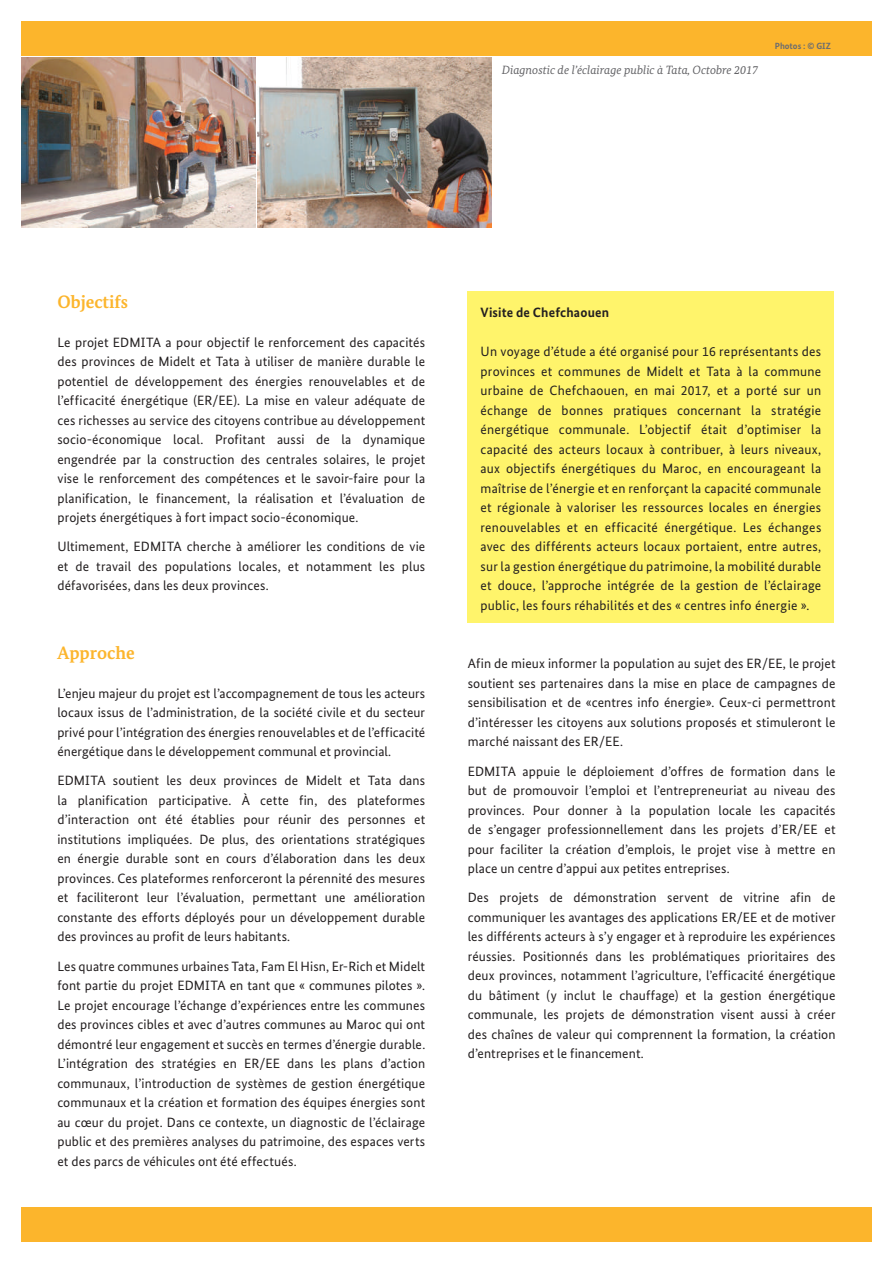
<style>
.page{position:relative;width:893px;height:1263px;background:#fff}
.page>*{position:absolute;margin:0;border:0;box-sizing:border-box;transform-origin:0 0}
.t1{font:700 18px "Bundes Serif";color:#fcb52c}
.t2{font:13.5px/19.5px "Bundes Sans";letter-spacing:.01em;color:#231f20;text-align:justify}
.t3{font:700 13.5px "Bundes Sans";letter-spacing:.01em;color:#231f20}
.t4{font:italic 12px "Bundes Serif";color:#636366}
.t5{font:700 9px "Bundes Sans";color:#6c6d70}
</style>
<div class="page">
<div style="left:21px;top:21px;width:851px;height:34px;background:#fcb52c"></div>
<div style="left:21px;top:1208px;width:851px;height:34px;background:#fcb52c"></div>
<div style="left:468px;top:291px;width:366px;height:332px;background:#fff46b"></div>
<img style="left:257px;top:57px;width:234px;height:170px">
<img style="left:21px;top:57px;width:234px;height:170px">
<p class="t4" style="left:502px;top:63px;width:258px">Diagnostic de l’éclairage public à Tata, Octobre 2017</p>
<p class="t5" style="left:775px;top:40px;width:58px">Photos : © GIZ</p>
<h1 class="t1" style="left:57px;top:290px;width:72px">Objectifs</h1>
<p class="t2" style="left:57px;top:332px;width:369px">Le projet EDMITA a pour objectif le renforcement des capacités des provinces de Midelt et Tata à utiliser de manière durable le potentiel de développement des énergies renouvelables et de l’efficacité énergétique (ER/EE). La mise en valeur adéquate de ces richesses au service des citoyens contribue au développement socio-économique local. Profitant aussi de la dynamique engendrée par la construction des centrales solaires, le projet vise le renforcement des compétences et le savoir-faire pour la planification, le financement, la réalisation et l’évaluation de projets énergétiques à fort impact socio-économique.</p>
<p class="t2" style="left:57px;top:537px;width:369px">Ultimement, EDMITA cherche à améliorer les conditions de vie et de travail des populations locales, et notamment les plus défavorisées, dans les deux provinces.</p>
<h1 class="t1" style="left:57px;top:641px;width:79px">Approche</h1>
<p class="t2" style="left:57px;top:683px;width:369px">L’enjeu majeur du projet est l’accompagnement de tous les acteurs locaux issus de l’administration, de la société civile et du secteur privé pour l’intégration des énergies renouvelables et de l’efficacité énergétique dans le développement communal et provincial.</p>
<p class="t2" style="left:57px;top:771px;width:369px">EDMITA soutient les deux provinces de Midelt et Tata dans la planification participative. À cette fin, des plateformes d’interaction ont été établies pour réunir des personnes et institutions impliquées. De plus, des orientations stratégiques en énergie durable sont en cours d’élaboration dans les deux provinces. Ces plateformes renforceront la pérennité des mesures et faciliteront leur l’évaluation, permettant une amélioration constante des efforts déployés pour un développement durable des provinces au profit de leurs habitants.</p>
<p class="t2" style="left:57px;top:956px;width:369px">Les quatre communes urbaines Tata, Fam El Hisn, Er-Rich et Midelt font partie du projet EDMITA en tant que « communes pilotes ».<br>Le projet encourage l’échange d’expériences entre les communes des provinces cibles et avec d’autres communes au Maroc qui ont démontré leur engagement et succès en termes d’énergie durable.<br>L’intégration des stratégies en ER/EE dans les plans d’action communaux, l’introduction de systèmes de gestion énergétique communaux et la création et formation des équipes énergies sont au cœur du projet. Dans ce contexte, un diagnostic de l’éclairage public et des premières analyses du patrimoine, des espaces verts et des parcs de véhicules ont été effectués.</p>
<p class="t3" style="left:480px;top:304px;width:130px">Visite de Chefchaouen</p>
<p class="t2" style="left:480px;top:342px;width:342px">Un voyage d’étude a été organisé pour 16 représentants des provinces et communes de Midelt et Tata à la commune urbaine de Chefchaouen, en mai 2017, et a porté sur un échange de bonnes pratiques concernant la stratégie énergétique communale. L’objectif était d’optimiser la capacité des acteurs locaux à contribuer, à leurs niveaux, aux objectifs énergétiques du Maroc, en encourageant la maîtrise de l’énergie et en renforçant la capacité communale et régionale à valoriser les ressources locales en énergies renouvelables et en efficacité énergétique. Les échanges avec des différents acteurs locaux portaient, entre autres, sur la gestion énergétique du patrimoine, la mobilité durable et douce, l’approche intégrée de la gestion de l’éclairage public, les fours réhabilités et des « centres info énergie ».</p>
<p class="t2" style="left:468px;top:654px;width:369px">Afin de mieux informer la population au sujet des ER/EE, le projet soutient ses partenaires dans la mise en place de campagnes de sensibilisation et de «centres info énergie». Ceux-ci permettront d’intéresser les citoyens aux solutions proposés et stimuleront le marché naissant des ER/EE.</p>
<p class="t2" style="left:468px;top:761px;width:369px">EDMITA appuie le déploiement d’offres de formation dans le but de promouvoir l’emploi et l’entrepreneuriat au niveau des provinces. Pour donner à la population locale les capacités de s’engager professionnellement dans les projets d’ER/EE et pour faciliter la création d’emplois, le projet vise à mettre en place un centre d’appui aux petites entreprises.</p>
<p class="t2" style="left:468px;top:888px;width:369px">Des projets de démonstration servent de vitrine afin de communiquer les avantages des applications ER/EE et de motiver les différents acteurs à s’y engager et à reproduire les expériences réussies. Positionnés dans les problématiques prioritaires des deux provinces, notamment l’agriculture, l’efficacité énergétique du bâtiment (y inclut le chauffage) et la gestion énergétique communale, les projets de démonstration visent aussi à créer des chaînes de valeur qui comprennent la formation, la création d’entreprises et le financement.</p>
</div>
